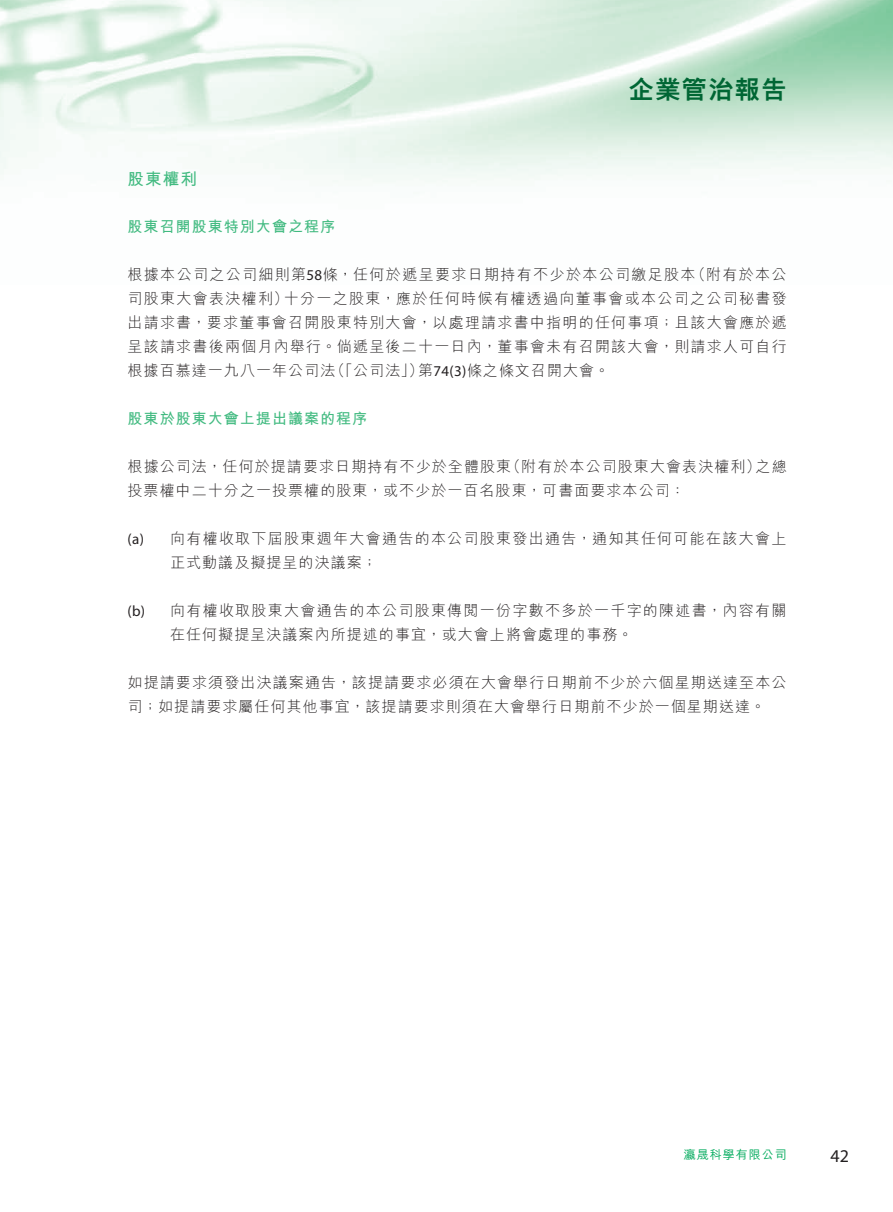
<style>
.page{position:relative;width:893px;height:1212px;background:#fff}
.page>*{position:absolute;margin:0;border:0;box-sizing:border-box;transform-origin:0 0}
.t1{font:800 25.5px "M Hei HK";letter-spacing:.04em;color:#006634}
.t2{font:18px "Myriad Pro";color:#231f20}
.t3{font:700 16.5px "M Hei HK";color:#41ba80}
.t4{font:300 15px/24px "M Hei HK";letter-spacing:.085em;color:#231f20}
.t5{font:700 15px "M Hei HK";letter-spacing:.07em;color:#41ba80}
.t6{font:15px "Myriad Pro";color:#231f20}
.t7{font:500 12px "M Hei HK";letter-spacing:.08em;color:#00aa5c}
.s1{font-family:"Myriad Pro";font-weight:400}
</style>
<div class="page">
<p class="t3" style="left:128px;top:167px;width:71px">股東權利</p>
<p class="t5" style="left:128px;top:215px;width:209px">股東召開股東特別大會之程序</p>
<h1 class="t1" style="left:629px;top:77px;width:160px">企業管治報告</h1>
<p class="t4" style="left:691px;top:261px;width:97px">（附有於本公</p>
<p class="t4" style="left:284px;top:261px;width:505px;text-indent:-156px">根據本公司之公司細則第<span class="s1">58</span>條，任何於遞呈要求日期持有不少於本公司繳足股本<br>十分一之股東，應於任何時候有權透過向董事會或本公司之公司秘書發</p>
<p class="t4" style="left:128px;top:285px;width:162px">司股東大會表決權利）</p>
<p class="t4" style="left:128px;top:309px;width:661px">出請求書，要求董事會召開股東特別大會，以處理請求書中指明的任何事項；且該大會應於遞</p>
<p class="t4" style="left:128px;top:333px;width:661px">呈該請求書後兩個月內舉行。倘遞呈後二十一日內，董事會未有召開該大會，則請求人可自行</p>
<p class="t4" style="left:418px;top:357px;width:193px">第<span class="s1">74 )3(</span> 條之條文召開大會。</p>
<p class="t4" style="left:330px;top:357px;width:95px">（「公司法」）</p>
<p class="t4" style="left:128px;top:357px;width:209px">根據百慕達一九八一年公司法</p>
<p class="t5" style="left:128px;top:407px;width:241px">股東於股東大會上提出議案的程序</p>
<p class="t4" style="left:506px;top:453px;width:256px">（附有於本公司股東大會表決權利）</p>
<p class="t4" style="left:128px;top:453px;width:559px">根據公司法，任何於提請要求日期持有不少於全體股東<br>投票權中二十分之一投票權的股東，或不少於一百名股東，可書面要求本公司：</p>
<p class="t4" style="left:170px;top:525px;width:618px">向有權收取下屆股東週年大會通告的本公司股東發出通告，通知其任何可能在該大會上</p>
<p class="t4" style="left:756px;top:453px;width:33px">之總</p>
<p class="t6" style="left:128px;top:529px;width:18px">a( )</p>
<p class="t6" style="left:128px;top:601px;width:19px">b( )</p>
<p class="t4" style="left:170px;top:549px;width:209px">正式動議及擬提呈的決議案;</p>
<p class="t4" style="left:170px;top:597px;width:618px">向有權收取股東大會通告的本公司股東傳閱一份字數不多於一千字的陳述書，內容有關</p>
<p class="t4" style="left:170px;top:621px;width:464px">在任何擬提呈決議案內所提述的事宜，或大會上將會處理的事務。</p>
<p class="t4" style="left:128px;top:669px;width:660px">如提請要求須發出決議案通告，該提請要求必須在大會舉行日期前不少於六個星期送達至本公司；如提請要求屬任何其他事宜，該提請要求則須在大會舉行日期前不少於一個星期送達。</p>
<p class="t7" style="left:684px;top:1146px;width:104px">瀛晟科學有限公司</p>
<p class="t2" style="left:831px;top:1145px;width:20px">42</p>
</div>
